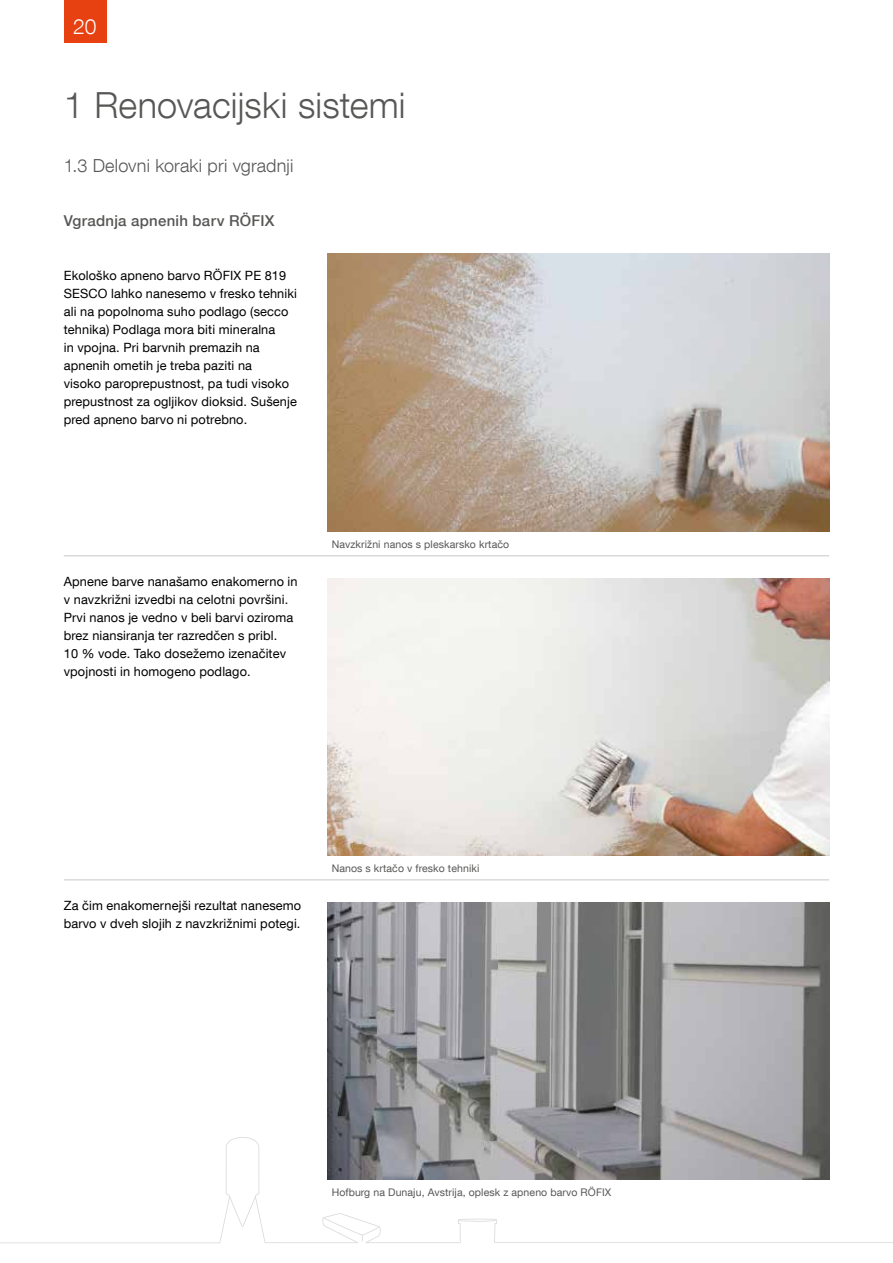
<style>
.page{position:relative;width:893px;height:1263px;background:#fff}
.page>*{position:absolute;margin:0;border:0;box-sizing:border-box;transform-origin:0 0}
.t1{font:300 36px "Helvetica Neue LT Com";letter-spacing:.005em;color:#575756}
.t2{font:300 21px "Helvetica Neue LT Com";color:#fff}
.t3{font:300 18px "Helvetica Neue LT Com";letter-spacing:.01em;color:#575756}
.t4{font:500 15px "Helvetica Neue LT Com";letter-spacing:.02em;color:#575756}
.t5{font:12.75px/18px "Helvetica Neue LT Com";letter-spacing:.01em;color:#000}
.t6{font:10.5px "Helvetica Neue LT Com";letter-spacing:.01em;color:#575756}
</style>
<div class="page">
<div style="left:64px;top:0;width:42px;height:43px;background:#e74011"></div>
<svg style="left:461px;top:1219px;width:432px;height:24px"></svg>
<svg style="left:0;top:1137px;width:461px;height:106px"></svg>
<svg style="left:323px;top:1217px;width:57px;height:24px"></svg>
<img style="left:327px;top:578px;width:502px;height:278px">
<img style="left:327px;top:254px;width:502px;height:278px">
<img style="left:327px;top:902px;width:502px;height:278px">
<hr style="left:64px;top:555px;width:765px;height:1px;background:#dadada">
<hr style="left:64px;top:879px;width:765px;height:1px;background:#dadada">
<h2 class="t2" style="left:73px;top:13px;width:25px">20</h2>
<h1 class="t1" style="left:64px;top:83px;width:343px">1 Renovacijski sistemi</h1>
<h3 class="t3" style="left:64px;top:154px;width:231px">1.3 Delovni koraki pri vgradnji</h3>
<p class="t4" style="left:64px;top:211px;width:212px">Vgradnja apnenih barv RÖFIX</p>
<p class="t5" style="left:64px;top:266px;width:235px">Ekološko apneno barvo RÖFIX PE 819<br>SESCO lahko nanesemo v fresko tehniki ali na popolnoma suho podlago (secco tehnika) Podlaga mora biti mineralna<br>in vpojna. Pri barvnih premazih na apnenih ometih je treba paziti na<br>visoko paroprepustnost, pa tudi visoko prepustnost za ogljikov dioksid. Sušenje pred apneno barvo ni potrebno.</p>
<p class="t5" style="left:64px;top:572px;width:235px">Apnene barve nanašamo enakomerno in v navzkrižni izvedbi na celotni površini.<br>Prvi nanos je vedno v beli barvi oziroma brez niansiranja ter razredčen s pribl.<br>10 % vode. Tako dosežemo izenačitev vpojnosti in homogeno podlago.</p>
<p class="t6" style="left:332px;top:538px;width:179px">Navzkrižni nanos s pleskarsko krtačo</p>
<p class="t5" style="left:64px;top:896px;width:239px">Za čim enakomernejši rezultat nanesemo barvo v dveh slojih z navzkrižnimi potegi.</p>
<p class="t6" style="left:332px;top:862px;width:149px">Nanos s krtačo v fresko tehniki</p>
<p class="t6" style="left:332px;top:1186px;width:281px">Hofburg na Dunaju, Avstrija, oplesk z apneno barvo RÖFIX</p>
</div>
